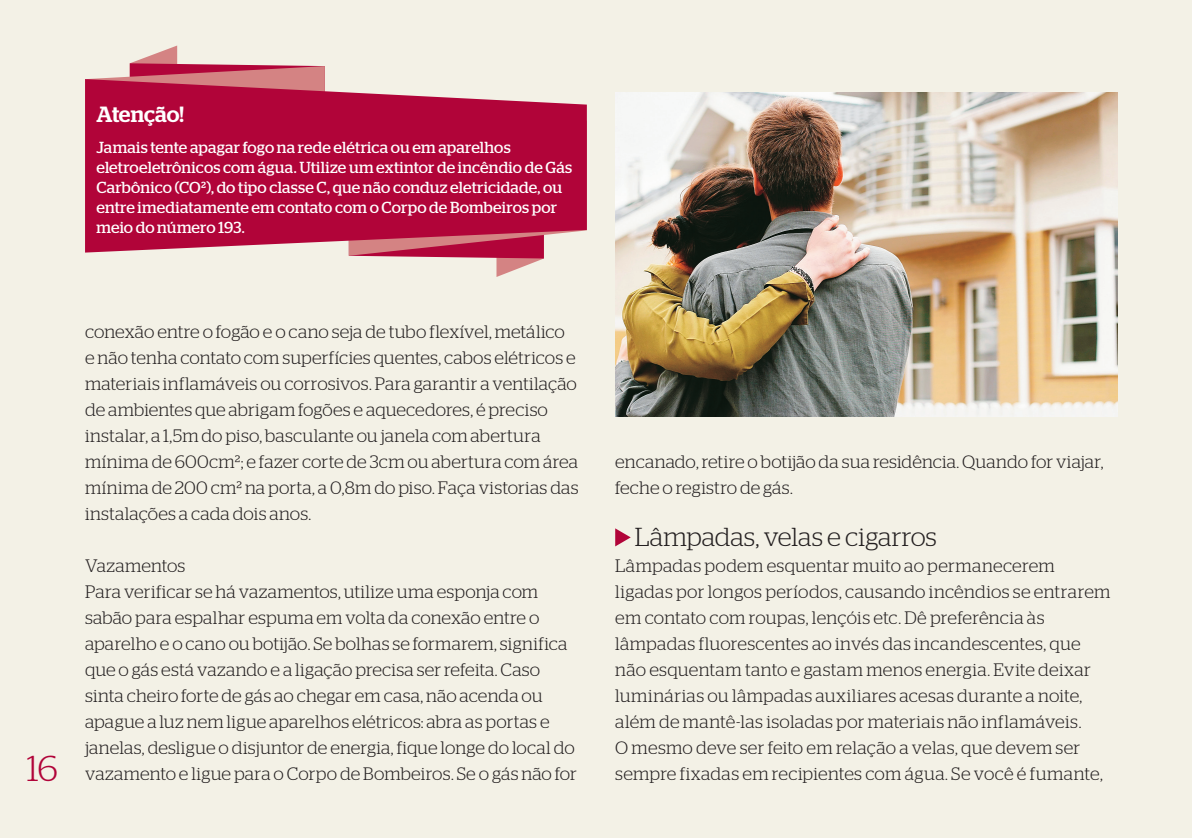
<style>
.page{position:relative;width:1192px;height:838px;background:#f3f1e6}
.page>*{position:absolute;margin:0;border:0;box-sizing:border-box;transform-origin:0 0}
.t1{font:300 36px "Stag";color:#b10439}
.t2{font:300 26px "Stag";color:#231f20}
.t3{font:500 22px "Stag";letter-spacing:-.005em;color:#fff}
.t4{font:300 18px/26px "Stag";letter-spacing:.01em;color:#231f20}
.t5{font:16px/20px "Stag";letter-spacing:.01em;color:#fff}
</style>
<div class="page">
<svg style="left:130px;top:46px;width:186px;height:20px"></svg>
<svg style="left:90px;top:66px;width:235px;height:13px;background:#cc6778"></svg>
<svg style="left:349px;top:253px;width:195px;height:24px"></svg>
<svg style="left:85px;top:79px;width:502px;height:174px;background:#b81d4a"></svg>
<svg style="left:615px;top:528px;width:16px;height:18px"></svg>
<img style="left:615px;top:92px;width:502px;height:324px">
<p class="t3" style="left:96px;top:101px;width:89px">Atenção!</p>
<p class="t5" style="left:96px;top:137px;width:477px">Jamais tente apagar fogo na rede elétrica ou em aparelhos eletroeletrônicos com água. Utilize um extintor de incêndio de Gás Carbônico (CO²), do tipo classe C, que não conduz eletricidade, ou entre imediatamente em contato com o Corpo de Bombeiros por meio do número 193.</p>
<h1 class="t1" style="left:27px;top:748px;width:33px">16</h1>
<p class="t4" style="left:85px;top:319px;width:495px">conexão entre o fogão e o cano seja de tubo flexível, metálico e não tenha contato com superfícies quentes, cabos elétricos e materiais inflamáveis ou corrosivos. Para garantir a ventilação de ambientes que abrigam fogões e aquecedores, é preciso instalar, a 1,5m do piso, basculante ou janela com abertura mínima de 600cm²; e fazer corte de 3cm ou abertura com área mínima de 200 cm² na porta, a 0,8m do piso. Faça vistorias das instalações a cada dois anos.</p>
<p class="t4" style="left:85px;top:553px;width:493px">Vazamentos<br>Para verificar se há vazamentos, utilize uma esponja com sabão para espalhar espuma em volta da conexão entre o aparelho e o cano ou botijão. Se bolhas se formarem, significa que o gás está vazando e a ligação precisa ser refeita. Caso sinta cheiro forte de gás ao chegar em casa, não acenda ou apague a luz nem ligue aparelhos elétricos: abra as portas e janelas, desligue o disjuntor de energia, fique longe do local do vazamento e ligue para o Corpo de Bombeiros. Se o gás não for</p>
<p class="t4" style="left:615px;top:449px;width:490px">encanado, retire o botijão da sua residência. Quando for viajar, feche o registro de gás.</p>
<h2 class="t2" style="left:635px;top:523px;width:303px">Lâmpadas, velas e cigarros</h2>
<p class="t4" style="left:615px;top:553px;width:497px">Lâmpadas podem esquentar muito ao permanecerem ligadas por longos períodos, causando incêndios se entrarem em contato com roupas, lençóis etc. Dê preferência às lâmpadas fluorescentes ao invés das incandescentes, que não esquentam tanto e gastam menos energia. Evite deixar luminárias ou lâmpadas auxiliares acesas durante a noite, além de mantê-las isoladas por materiais não inflamáveis.<br>O mesmo deve ser feito em relação a velas, que devem ser sempre fixadas em recipientes com água. Se você é fumante,</p>
</div>
